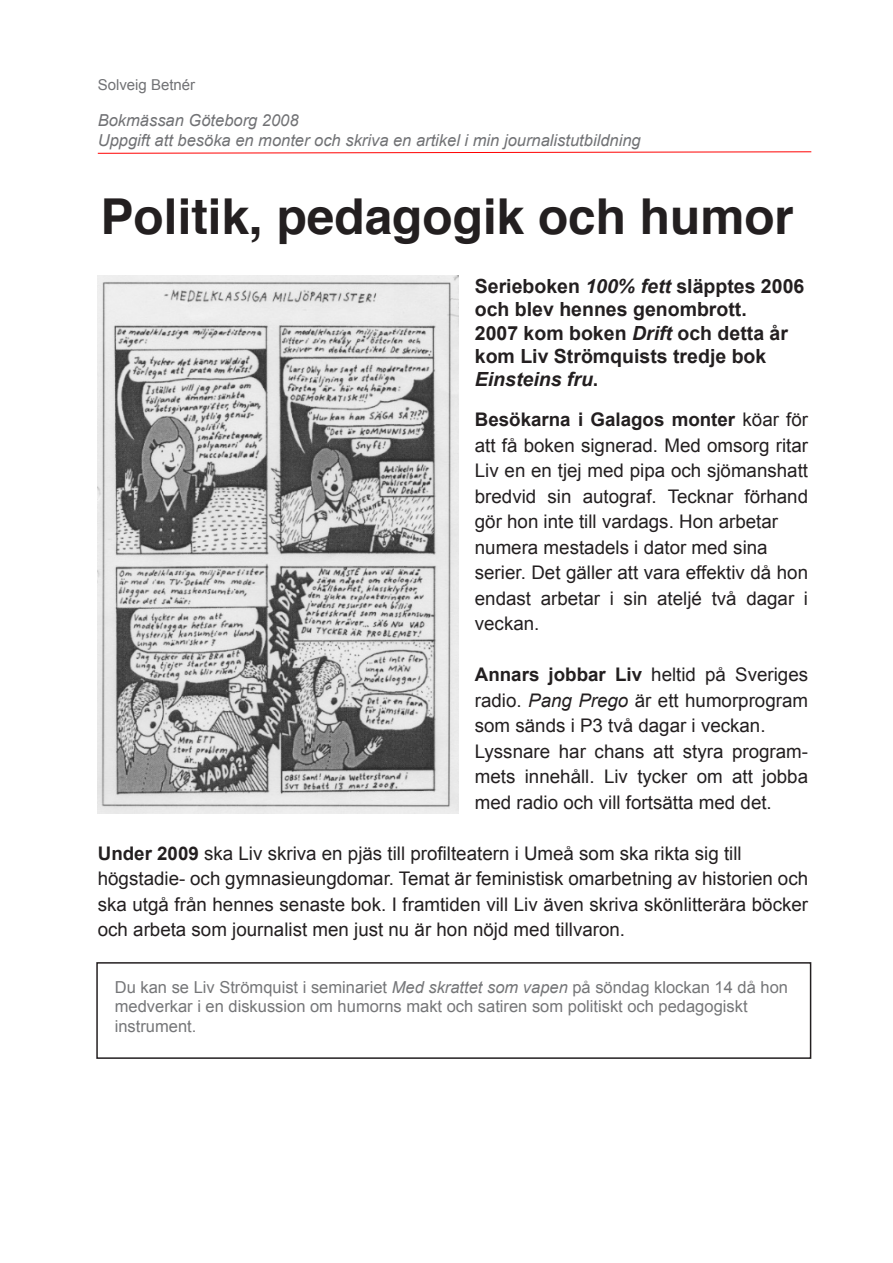
<style>
.page{position:relative;width:893px;height:1263px;background:#fff}
.page>*{position:absolute;margin:0;border:0;box-sizing:border-box;transform-origin:0 0}
.t1{font:700 49.5px "Helvetica";color:#231f20}
.t2{font:700 19.5px/23.4px "Arial";color:#231f20}
.t3{font:italic 700 19.5px "Arial";color:#231f20}
.t4{font:18.75px/25.5px "Arial";color:#231f20;text-align:justify}
.t5{font:16.5px/19.8px "Arial";color:#757678}
.t6{font:italic 16.5px "Arial";color:#717275}
.t7{font:15px "Arial";color:#717275}
.s1{font-style:italic}
.s2{font-style:normal}
.s3{font-weight:700}
</style>
<div class="page">
<div style="left:96px;top:962px;width:715px;height:97px;border:2px solid #231f20"></div>
<img style="left:98px;top:276px;width:361px;height:538px">
<svg style="left:97px;top:151px;width:715px;height:3px"></svg>
<p class="t7" style="left:98px;top:75px;width:99px">Solveig Betnér</p>
<p class="t6" style="left:98px;top:110px;width:202px">Bokmässan Göteborg 2008</p>
<p class="t6" style="left:98px;top:130px;width:544px">Uppgift att besöka en monter och skriva en artikel i min journalistutbildning</p>
<p class="t1" style="left:101px;top:177px;width:695px">Politik, pedagogik och humor</p>
<p class="t2" style="left:475px;top:275px;width:331px">Serieboken <span class="s1">100% fett</span> släpptes 2006 och blev hennes genombrott.</p>
<p class="t2" style="left:475px;top:322px;width:315px">2007 kom boken <span class="s1">Drift</span> och detta år kom Liv Strömquists tredje bok</p>
<p class="t3" style="left:475px;top:367px;width:125px">Einsteins fru<span class="s2">.</span></p>
<p class="t4" style="left:475px;top:407px;width:335px"><span class="s3">Besökarna i Galagos monter</span> köar för att få boken signerad. Med omsorg ritar Liv en en tjej med pipa och sjömanshatt bredvid sin autograf. Tecknar förhand gör hon inte till vardags. Hon arbetar</p>
<p class="t4" style="left:475px;top:534px;width:294px">numera mestadels i dator med sina</p>
<p class="t4" style="left:475px;top:560px;width:335px">serier. Det gäller att vara effektiv då hon endast arbetar i sin ateljé två dagar i veckan.</p>
<p class="t4" style="left:475px;top:662px;width:335px"><span class="s3">Annars jobbar Liv</span> heltid på Sveriges radio. <span class="s1">Pang Prego</span> är ett humorprogram som sänds i P3 två dagar i veckan.</p>
<p class="t4" style="left:475px;top:738px;width:335px">Lyssnare har chans att styra program&shy;mets innehåll. Liv tycker om att jobba med radio och vill fortsätta med det.</p>
<p class="t4" style="left:98px;top:840px;width:645px"><span class="s3">Under 2009</span> ska Liv skriva en pjäs till profilteatern i Umeå som ska rikta sig till</p>
<p class="t4" style="left:98px;top:866px;width:712px">högstadie- och gymnasieungdomar. Temat är feministisk omarbetning av historien och ska utgå från hennes senaste bok. I framtiden vill Liv även skriva skönlitterära böcker och arbeta som journalist men just nu är hon nöjd med tillvaron.</p>
<p class="t5" style="left:115px;top:977px;width:675px">Du kan se Liv Strömquist i seminariet <span class="s1">Med skrattet som vapen</span> på söndag klockan 14 då hon medverkar i en diskussion om humorns makt och satiren som politiskt och pedagogiskt</p>
<p class="t5" style="left:115px;top:1017px;width:83px">instrument.</p>
</div>
